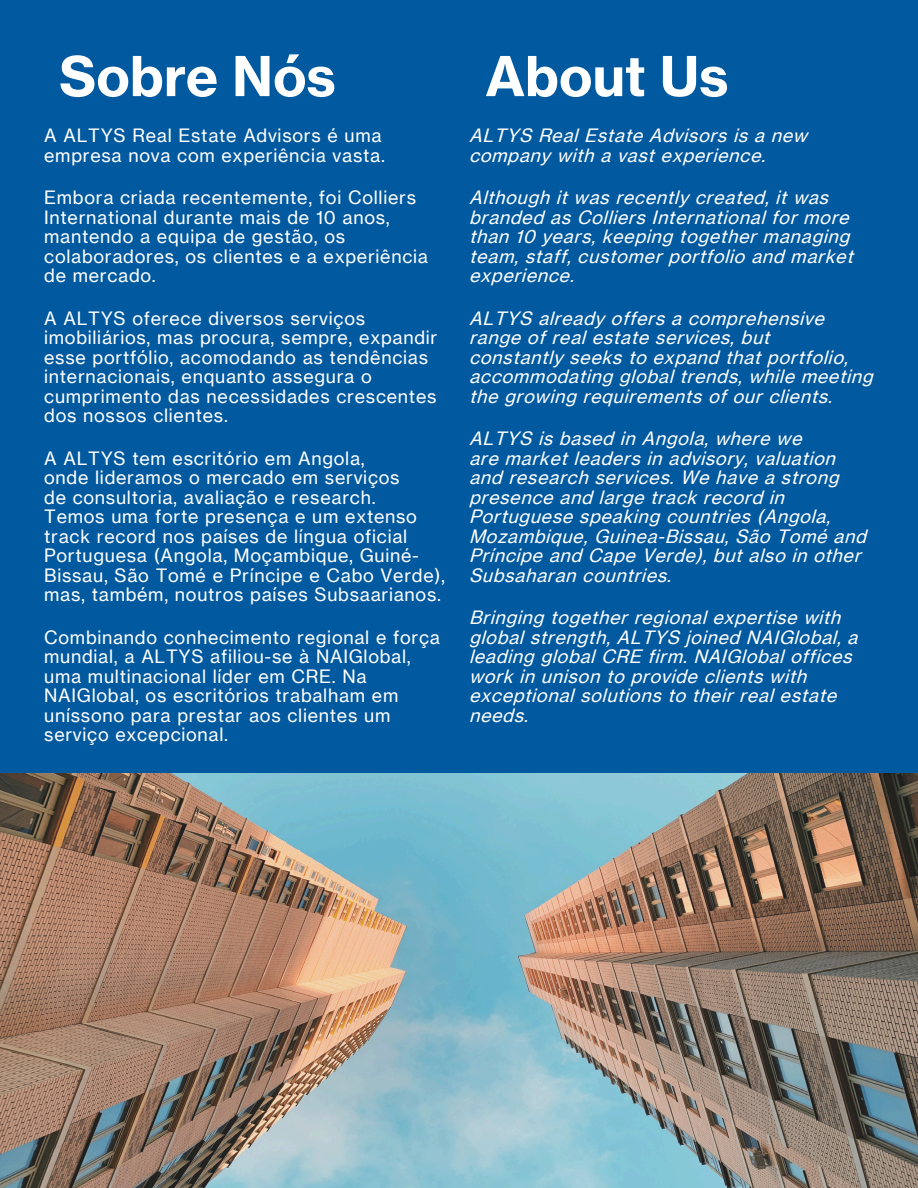
<style>
.page{position:relative;width:918px;height:1188px;background:#0159a0}
.page>*{position:absolute;margin:0;border:0;box-sizing:border-box;transform-origin:0 0}
.t1{font:700 54px "N Haas Grotesk TX Pro";letter-spacing:.005em;color:#fff}
.Subhead{font:18px/19.5px "N Haas Grotesk TX Pro";letter-spacing:.04em;color:#fff}
.Subhead-2{font:italic 18px/19.5px "N Haas Grotesk TX Pro";color:#fff}
</style>
<div class="page">
<img style="left:0;top:774px;width:918px;height:414px">
<p class="t1" style="left:59px;top:42px;width:278px">Sobre Nós</p>
<p class="t1" style="left:485px;top:42px;width:245px">About Us</p>
<p class="Subhead" style="left:44px;top:126px;width:342px">A ALTYS Real Estate Advisors é uma empresa nova com experiência vasta.</p>
<p class="Subhead" style="left:44px;top:188px;width:385px">Embora criada recentemente, foi Colliers International durante mais de 10 anos, mantendo a equipa de gestão, os colaboradores, os clientes e a experiência de mercado.</p>
<p class="Subhead" style="left:44px;top:309px;width:395px">A ALTYS oferece diversos serviços imobiliários, mas procura, sempre, expandir esse portfólio, acomodando as tendências internacionais, enquanto assegura o cumprimento das necessidades crescentes dos nossos clientes.</p>
<p class="Subhead" style="left:44px;top:448px;width:402px">A ALTYS tem escritório em Angola,<br>onde lideramos o mercado em serviços<br>de consultoria, avaliação e research.<br>Temos uma forte presença e um extenso track record nos países de língua oficial Portuguesa (Angola, Moçambique, Guiné-Bissau, São Tomé e Príncipe e Cabo Verde), mas, também, noutros países Subsaarianos.</p>
<p class="Subhead" style="left:44px;top:627px;width:397px">Combinando conhecimento regional e força mundial, a ALTYS afiliou-se à NAIGlobal, uma multinacional líder em CRE. Na NAIGlobal, os escritórios trabalham em uníssono para prestar aos clientes um serviço excepcional.</p>
<p class="Subhead-2" style="left:469px;top:126px;width:345px">ALTYS RealEstate Advisors is a new company with a vastexperience.</p>
<p class="Subhead-2" style="left:469px;top:188px;width:391px">Although itwas recently created,itwas branded as Colliers Internationalformore than 10 years,keeping togethermanaging team,staff,customerportfolio and market experience.</p>
<p class="Subhead-2" style="left:469px;top:309px;width:411px">ALTYS already offers a comprehensive range ofrealestate services,but constantly seeks to expand thatportfolio, accommodating globaltrends,while meeting the growing requirements ofourclients.</p>
<p class="Subhead-2" style="left:469px;top:429px;width:404px">ALTYS is based in Angola,where we<br>are marketleaders in advisory,valuation and research services.We have a strong presence and large track record in Portuguese speaking countries (Angola, Mozambique,Guinea-Bissau,São Tomé and Príncipe and Cape Verde),butalso in other Subsaharan countries.</p>
<p class="Subhead-2" style="left:469px;top:608px;width:396px">Bringing togetherregionalexpertise with globalstrength,ALTYS joined NAIGlobal,a leading globalCRE firm.NAIGlobaloffices work in unison to provide clients with exceptionalsolutions to theirrealestate needs.</p>
</div>
